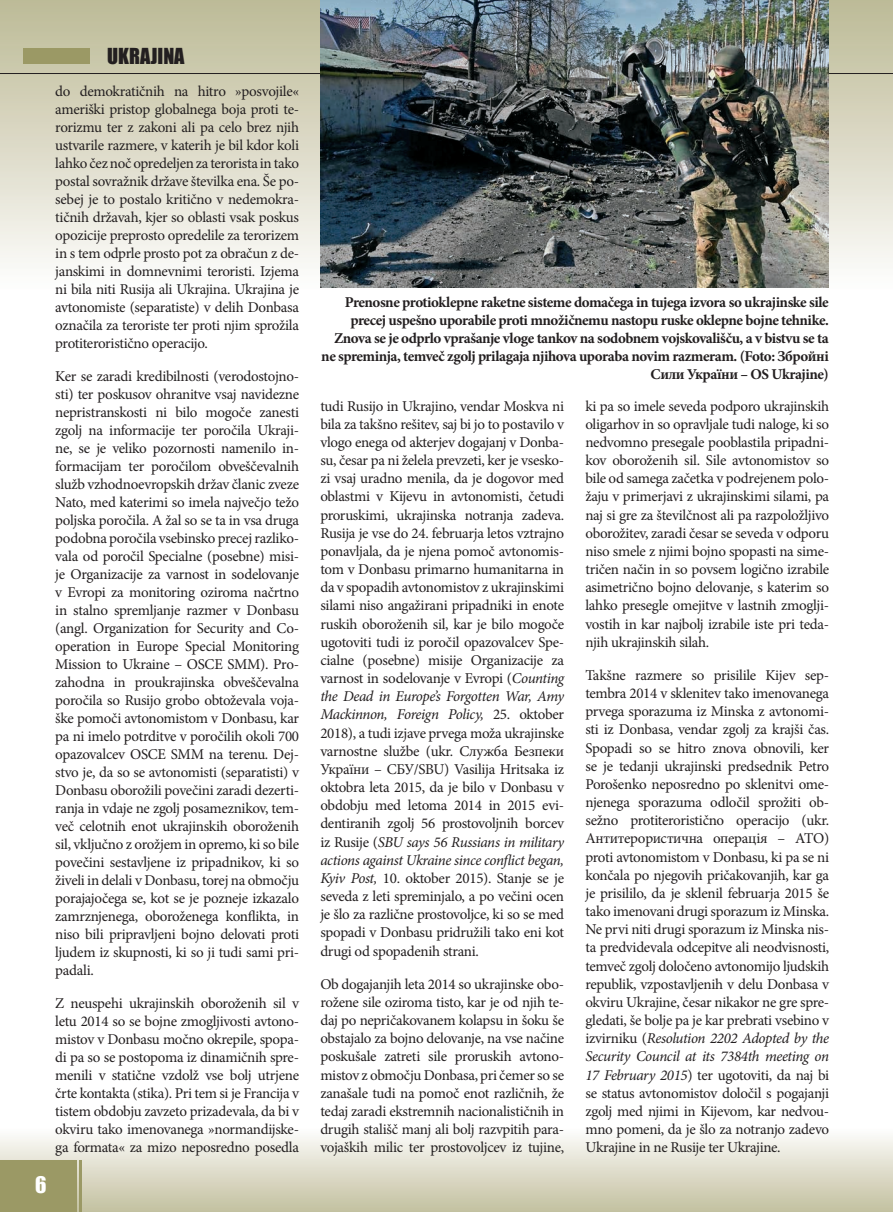
<style>
.page{position:relative;width:893px;height:1212px;background:#fff}
.page>*{position:absolute;margin:0;border:0;box-sizing:border-box;transform-origin:0 0}
.t1{font:21px "Impact";color:#fff}
.t2{font:20.25px "Impact";color:#231f20}
.t3{font:15px/18.1px "Minion Pro";letter-spacing:-.02em;color:#231f20;text-align:justify}
.t4{font:700 15px/18px "Minion Pro";letter-spacing:-.03em;color:#231f20;text-align:right}
.s1{font-style:italic}
</style>
<div class="page">
<div style="left:0;top:0;width:893px;height:292px;background:linear-gradient(to bottom,#bbb994,#fdfcfc)"></div>
<div style="left:0;top:1127px;width:893px;height:85px;background:linear-gradient(to bottom,#fefefe,#c3c09f)"></div>
<hr style="left:0;top:73px;width:893px;height:1px;background:#231f20">
<div style="left:23px;top:49px;width:66px;height:15px;background:#9b9965"></div>
<hr style="left:79px;top:1161px;width:2px;height:51px;background:#9b9965">
<div style="left:0;top:1161px;width:77px;height:51px;background:#9b9965"></div>
<img style="left:321px;top:0;width:508px;height:287px">
<h1 class="t1" style="left:35px;top:1168px;width:13px">6</h1>
<h2 class="t2" style="left:107px;top:41px;width:79px">UKRAJINA</h2>
<p class="t3" style="left:55px;top:82px;width:245px">do demokratičnih na hitro »posvojile« ameriški pristop globalnega boja proti te&shy;rorizmu ter z zakoni ali pa celo brez njih ustvarile razmere, v katerih je bil kdor koli lahko čez noč opredeljen za terorista in tako postal sovražnik države številka ena. Še po&shy;sebej je to postalo kritično v nedemokra&shy;tičnih državah, kjer so oblasti vsak poskus opozicije preprosto opredelile za terorizem in s tem odprle prosto pot za obračun z de&shy;janskimi in domnevnimi teroristi. Izjema ni bila niti Rusija ali Ukrajina. Ukrajina je avtonomiste (separatiste) v delih Donbasa označila za teroriste ter proti njim sprožila protiteroristično operacijo.</p>
<p class="t3" style="left:55px;top:367px;width:245px">Ker se zaradi kredibilnosti (verodostojno&shy;sti) ter poskusov ohranitve vsaj navidezne nepristranskosti ni bilo mogoče zanesti zgolj na informacije ter poročila Ukraji&shy;ne, se je veliko pozornosti namenilo in&shy;formacijam ter poročilom obveščevalnih služb vzhodnoevropskih držav članic zveze Nato, med katerimi so imela največjo težo poljska poročila. A žal so se ta in vsa druga podobna poročila vsebinsko precej razliko&shy;vala od poročil Specialne (posebne) misi&shy;je Organizacije za varnost in sodelovanje v Evropi za monitoring oziroma načrtno in stalno spremljanje razmer v Donbasu (angl. Organization for Security and Co&shy;operation in Europe Special Monitoring Mission to Ukraine – OSCE SMM). Pro&shy;zahodna in proukrajinska obveščevalna poročila so Rusijo grobo obtoževala voja&shy;ške pomoči avtonomistom v Donbasu, kar pa ni imelo potrditve v poročilih okoli 700 opazovalcev OSCE SMM na terenu. Dej&shy;stvo je, da so se avtonomisti (separatisti) v Donbasu oborožili povečini zaradi dezerti&shy;ranja in vdaje ne zgolj posameznikov, tem&shy;več celotnih enot ukrajinskih oboroženih sil, vključno z orožjem in opremo, ki so bile povečini sestavljene iz pripadnikov, ki so živeli in delali v Donbasu, torej na območju porajajočega se, kot se je pozneje izkazalo zamrznjenega, oboroženega konflikta, in niso bili pripravljeni bojno delovati proti ljudem iz skupnosti, ki so ji tudi sami pri&shy;padali.</p>
<p class="t3" style="left:55px;top:994px;width:245px">Z neuspehi ukrajinskih oboroženih sil v letu 2014 so se bojne zmogljivosti avtono&shy;mistov v Donbasu močno okrepile, spopa&shy;di pa so se postopoma iz dinamičnih spre&shy;menili v statične vzdolž vse bolj utrjene črte kontakta (stika). Pri tem si je Francija v tistem obdobju zavzeto prizadevala, da bi v okviru tako imenovanega »normandijske&shy;ga formata« za mizo neposredno posedla</p>
<p class="t4" style="left:321px;top:293px;width:509px">Prenosne protioklepne raketne sisteme domačega in tujega izvora so ukrajinske sile precej uspešno uporabile proti množičnemu nastopu ruske oklepne bojne tehnike.<br>Znova se je odprlo vprašanje vloge tankov na sodobnem vojskovališču, a v bistvu se ta ne spreminja, temveč zgolj prilagaja njihova uporaba novim razmeram. (Foto: Збройні Cили України – OS Ukrajine)</p>
<p class="t3" style="left:320px;top:397px;width:245px">tudi Rusijo in Ukrajino, vendar Moskva ni bila za takšno rešitev, saj bi jo to postavilo v vlogo enega od akterjev dogajanj v Donba&shy;su, česar pa ni želela prevzeti, ker je vsesko&shy;zi vsaj uradno menila, da je dogovor med oblastmi v Kijevu in avtonomisti, četudi proruskimi, ukrajinska notranja zadeva.<br>Rusija je vse do 24. februarja letos vztrajno ponavljala, da je njena pomoč avtonomis&shy;tom v Donbasu primarno humanitarna in da v spopadih avtonomistov z ukrajinskimi silami niso angažirani pripadniki in enote ruskih oboroženih sil, kar je bilo mogoče ugotoviti tudi iz poročil opazovalcev Spe&shy;cialne (posebne) misije Organizacije za varnost in sodelovanje v Evropi (<span class="s1">Counting the Dead in Europe’s Forgotten War, Amy Mackinnon, Foreign Policy,</span> 25. oktober 2018), a tudi izjave prvega moža ukrajinske varnostne službe (ukr. Служба Безпеки України – СБУ/SBU) Vasilija Hritsaka iz oktobra leta 2015, da je bilo v Donbasu v obdobju med letoma 2014 in 2015 evi&shy;dentiranih zgolj 56 prostovoljnih borcev iz Rusije (<span class="s1">SBU says 56 Russians in military actions against Ukraine since conflict began, Kyiv Post,</span> 10. oktober 2015). Stanje se je seveda z leti spreminjalo, a po večini ocen je šlo za različne prostovoljce, ki so se med spopadi v Donbasu pridružili tako eni kot drugi od spopadenih strani.</p>
<p class="t3" style="left:320px;top:975px;width:245px">Ob dogajanjih leta 2014 so ukrajinske obo&shy;rožene sile oziroma tisto, kar je od njih te&shy;daj po nepričakovanem kolapsu in šoku še obstajalo za bojno delovanje, na vse načine poskušale zatreti sile proruskih avtono&shy;mistov z območju Donbasa, pri čemer so se zanašale tudi na pomoč enot različnih, že tedaj zaradi ekstremnih nacionalističnih in drugih stališč manj ali bolj razvpitih para&shy;vojaških milic ter prostovoljcev iz tujine,</p>
<p class="t3" style="left:585px;top:397px;width:245px">ki pa so imele seveda podporo ukrajinskih oligarhov in so opravljale tudi naloge, ki so nedvomno presegale pooblastila pripadni&shy;kov oboroženih sil. Sile avtonomistov so bile od samega začetka v podrejenem polo&shy;žaju v primerjavi z ukrajinskimi silami, pa naj si gre za številčnost ali pa razpoložljivo oborožitev, zaradi česar se seveda v odporu niso smele z njimi bojno spopasti na sime&shy;tričen način in so povsem logično izrabile asimetrično bojno delovanje, s katerim so lahko presegle omejitve v lastnih zmoglji&shy;vostih in kar najbolj izrabile iste pri teda&shy;njih ukrajinskih silah.</p>
<p class="t3" style="left:585px;top:666px;width:245px">Takšne razmere so prisilile Kijev sep&shy;tembra 2014 v sklenitev tako imenovanega prvega sporazuma iz Minska z avtonomi&shy;sti iz Donbasa, vendar zgolj za krajši čas.<br>Spopadi so se hitro znova obnovili, ker se je tedanji ukrajinski predsednik Petro Porošenko neposredno po sklenitvi ome&shy;njenega sporazuma odločil sprožiti ob&shy;sežno protiteroristično operacijo (ukr.<br>Антитерористична операція – ATO) proti avtonomistom v Donbasu, ki pa se ni končala po njegovih pričakovanjih, kar ga je prisililo, da je sklenil februarja 2015 še tako imenovani drugi sporazum iz Minska.<br>Ne prvi niti drugi sporazum iz Minska nis&shy;ta predvidevala odcepitve ali neodvisnosti, temveč zgolj določeno avtonomijo ljudskih republik, vzpostavljenih v delu Donbasa v okviru Ukrajine, česar nikakor ne gre spre&shy;gledati, še bolje pa je kar prebrati vsebino v izvirniku (<span class="s1">Resolution 2202 Adopted by the Security Council at its 7384th meeting on 17 February 2015</span>) ter ugotoviti, da naj bi se status avtonomistov določil s pogajanji zgolj med njimi in Kijevom, kar nedvou&shy;mno pomeni, da je šlo za notranjo zadevo Ukrajine in ne Rusije ter Ukrajine.</p>
</div>
